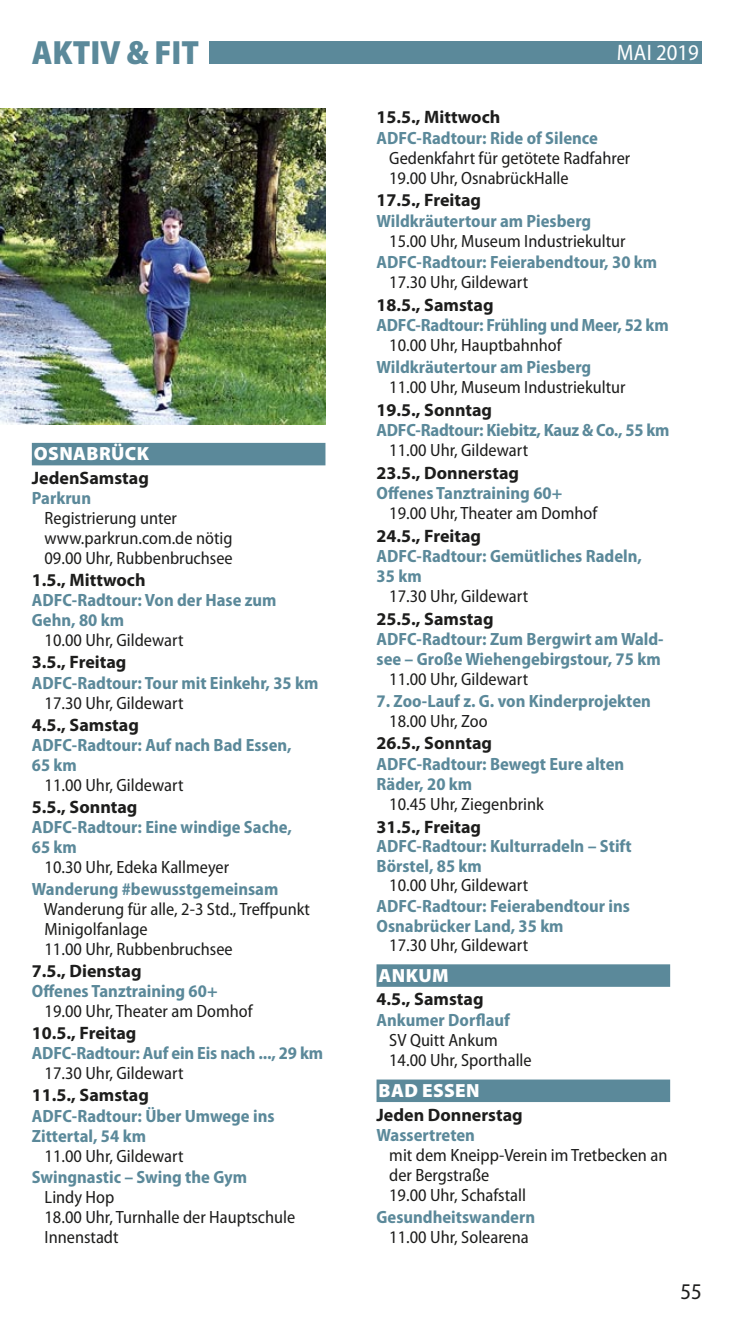
<style>
.page{position:relative;width:734px;height:1340px;background:#fff}
.page>*{position:absolute;margin:0;border:0;box-sizing:border-box;transform-origin:0 0}
.t1{font:900 semi-condensed 33.75px "Myriad Pro";color:#5b899a}
.t2{font:semi-condensed 22.5px "Myriad Pro";color:#fff}
.t3{font:semi-condensed 22.5px "Myriad Pro";color:#1d1d1c}
.t4{font:900 19.12px "Myriad Pro";letter-spacing:.02em;color:#fff}
.t5{font:700 18px "Myriad Pro";color:#1d1d1c}
.t6{font:semi-condensed 17.78px/20px "Myriad Pro";color:#1d1d1c}
.t7{font:700 semi-condensed 17.78px/20px "Myriad Pro";color:#5b899a}
.s1{font-weight:700;color:#5b899a}
.s2{font-weight:400;color:#1d1d1c}
</style>
<div class="page">
<div style="left:209px;top:41px;width:493px;height:23px;background:#5b899a"></div>
<div style="left:32px;top:443px;width:293px;height:22px;background:#5b899a"></div>
<div style="left:376px;top:964px;width:294px;height:22px;background:#5b899a"></div>
<div style="left:376px;top:1079px;width:294px;height:23px;background:#5b899a"></div>
<img style="left:0;top:108px;width:325px;height:317px">
<p class="t1" style="left:32px;top:33px;width:169px">AKTIV &amp; FIT</p>
<p class="t4" style="left:34px;top:442px;width:117px">OSNABRÜCK</p>
<p class="t5" style="left:32px;top:471px;width:118px">JedenSamstag</p>
<p class="t6" style="left:44px;top:489px;width:190px;text-indent:-13px"><span class="s1">Parkrun<br></span>Registrierung unter www.parkrun.com.de nötig<br>09.00 Uhr, Rubbenbruchsee</p>
<p class="t5" style="left:32px;top:573px;width:115px">1.5., Mittwoch</p>
<p class="t7" style="left:32px;top:591px;width:246px">ADFC-Radtour: Von der Hase zum</p>
<p class="t7" style="left:32px;top:611px;width:94px">Gehn, 80 km</p>
<p class="t6" style="left:45px;top:632px;width:140px">10.00 Uhr, Gildewart</p>
<p class="t5" style="left:32px;top:655px;width:96px">3.5., Freitag</p>
<p class="t7" style="left:45px;top:674px;width:275px;text-indent:-13px">ADFC-Radtour: Tour mit Einkehr, 35 km<br><span class="s2">17.30 Uhr, Gildewart</span></p>
<p class="t5" style="left:32px;top:717px;width:108px">4.5., Samstag</p>
<p class="t7" style="left:32px;top:736px;width:261px">ADFC-Radtour: Auf nach Bad Essen,</p>
<p class="t7" style="left:32px;top:756px;width:47px">65 km</p>
<p class="t6" style="left:45px;top:776px;width:140px">11.00 Uhr, Gildewart</p>
<p class="t5" style="left:32px;top:800px;width:107px">5.5., Sonntag</p>
<p class="t7" style="left:32px;top:818px;width:261px">ADFC-Radtour: Eine windige Sache,</p>
<p class="t7" style="left:32px;top:838px;width:47px">65 km</p>
<p class="t6" style="left:45px;top:858px;width:186px">10.30 Uhr, Edeka Kallmeyer</p>
<p class="t6" style="left:44px;top:880px;width:267px;text-indent:-12px"><span class="s1">Wanderung #bewusstgemeinsam<br></span>Wanderung für alle, 2-3 Std., Treffpunkt<br>Minigolfanlage<br>11.00 Uhr, Rubbenbruchsee</p>
<p class="t5" style="left:32px;top:963px;width:111px">7.5., Dienstag</p>
<p class="t6" style="left:45px;top:982px;width:209px;text-indent:-13px"><span class="s1">Offenes Tanztraining 60+<br></span>19.00 Uhr, Theater am Domhof</p>
<p class="t5" style="left:32px;top:1026px;width:106px">10.5., Freitag</p>
<p class="t7" style="left:45px;top:1044px;width:280px;text-indent:-13px">ADFC-Radtour: Auf ein Eis nach ..., 29 km<br><span class="s2">17.30 Uhr, Gildewart</span></p>
<p class="t5" style="left:32px;top:1088px;width:118px">11.5., Samstag</p>
<p class="t7" style="left:32px;top:1107px;width:244px">ADFC-Radtour: Über Umwege ins</p>
<p class="t7" style="left:32px;top:1127px;width:116px">Zittertal, 54 km</p>
<p class="t6" style="left:45px;top:1147px;width:140px">11.00 Uhr, Gildewart</p>
<p class="t6" style="left:44px;top:1168px;width:252px;text-indent:-13px"><span class="s1">Swingnastic – Swing the Gym<br></span>Lindy Hop<br>18.00 Uhr, Turnhalle der Hauptschule<br>Innenstadt</p>
<p class="t2" style="left:616px;top:44px;width:84px">MAI 2019</p>
<p class="t5" style="left:376px;top:110px;width:125px">15.5., Mittwoch</p>
<p class="t6" style="left:389px;top:129px;width:242px;text-indent:-13px"><span class="s1">ADFC-Radtour: Ride of Silence<br></span>Gedenkfahrt für getötete Radfahrer<br>19.00 Uhr, OsnabrückHalle</p>
<p class="t5" style="left:376px;top:193px;width:106px">17.5., Freitag</p>
<p class="t6" style="left:389px;top:212px;width:238px;text-indent:-13px"><span class="s1">Wildkräutertour am Piesberg<br></span>15.00 Uhr, Museum Industriekultur</p>
<p class="t7" style="left:389px;top:254px;width:269px;text-indent:-13px">ADFC-Radtour: Feierabendtour, 30 km<br><span class="s2">17.30 Uhr, Gildewart</span></p>
<p class="t5" style="left:376px;top:298px;width:118px">18.5., Samstag</p>
<p class="t7" style="left:389px;top:317px;width:281px;text-indent:-13px">ADFC-Radtour: Frühling und Meer, 52 km<br><span class="s2">10.00 Uhr, Hauptbahnhof</span></p>
<p class="t6" style="left:389px;top:359px;width:238px;text-indent:-13px"><span class="s1">Wildkräutertour am Piesberg<br></span>11.00 Uhr, Museum Industriekultur</p>
<p class="t5" style="left:376px;top:403px;width:117px">19.5., Sonntag</p>
<p class="t7" style="left:389px;top:422px;width:281px;text-indent:-13px">ADFC-Radtour: Kiebitz, Kauz &amp; Co., 55 km<br><span class="s2">11.00 Uhr, Gildewart</span></p>
<p class="t5" style="left:376px;top:466px;width:144px">23.5., Donnerstag</p>
<p class="t6" style="left:389px;top:485px;width:209px;text-indent:-13px"><span class="s1">Offenes Tanztraining 60+<br></span>19.00 Uhr, Theater am Domhof</p>
<p class="t5" style="left:376px;top:529px;width:106px">24.5., Freitag</p>
<p class="t7" style="left:376px;top:548px;width:267px">ADFC-Radtour: Gemütliches Radeln,</p>
<p class="t7" style="left:376px;top:568px;width:47px">35 km</p>
<p class="t6" style="left:389px;top:588px;width:140px">17.30 Uhr, Gildewart</p>
<p class="t5" style="left:376px;top:612px;width:118px">25.5., Samstag</p>
<p class="t7" style="left:376px;top:631px;width:288px">ADFC-Radtour: Zum Bergwirt am Wald-</p>
<p class="t7" style="left:376px;top:651px;width:285px">see – Große Wiehengebirgstour, 75 km</p>
<p class="t6" style="left:389px;top:671px;width:140px">11.00 Uhr, Gildewart</p>
<p class="t7" style="left:389px;top:692px;width:263px;text-indent:-13px">7. Zoo-Lauf z. G. von Kinderprojekten<br><span class="s2">18.00 Uhr, Zoo</span></p>
<p class="t5" style="left:376px;top:736px;width:117px">26.5., Sonntag</p>
<p class="t7" style="left:376px;top:755px;width:249px">ADFC-Radtour: Bewegt Eure alten</p>
<p class="t7" style="left:376px;top:775px;width:97px">Räder, 20 km</p>
<p class="t6" style="left:389px;top:795px;width:156px">10.45 Uhr, Ziegenbrink</p>
<p class="t5" style="left:376px;top:819px;width:106px">31.5., Freitag</p>
<p class="t7" style="left:376px;top:838px;width:257px">ADFC-Radtour: Kulturradeln – Stift</p>
<p class="t7" style="left:376px;top:857px;width:107px">Börstel, 85 km</p>
<p class="t6" style="left:389px;top:876px;width:140px">10.00 Uhr, Gildewart</p>
<p class="t7" style="left:376px;top:897px;width:255px">ADFC-Radtour: Feierabendtour ins</p>
<p class="t7" style="left:376px;top:917px;width:188px">Osnabrücker Land, 35 km</p>
<p class="t6" style="left:389px;top:936px;width:140px">17.30 Uhr, Gildewart</p>
<p class="t4" style="left:378px;top:963px;width:72px">ANKUM</p>
<p class="t5" style="left:376px;top:992px;width:108px">4.5., Samstag</p>
<p class="t6" style="left:389px;top:1011px;width:144px;text-indent:-13px"><span class="s1">Ankumer Dorflauf<br></span>SV Quitt Ankum<br>14.00 Uhr, Sporthalle</p>
<p class="t4" style="left:378px;top:1079px;width:103px">BAD ESSEN</p>
<p class="t5" style="left:376px;top:1107px;width:148px">Jeden Donnerstag</p>
<p class="t6" style="left:389px;top:1126px;width:280px;text-indent:-13px"><span class="s1">Wassertreten<br></span>mit dem Kneipp-Verein im Tretbecken an der Bergstraße<br>19.00 Uhr, Schafstall</p>
<p class="t7" style="left:376px;top:1208px;width:160px;text-align:center">Gesundheitswandern<br><span class="s2">11.00 Uhr, Solearena</span></p>
<p class="t3" style="left:680px;top:1283px;width:23px">55</p>
</div>
